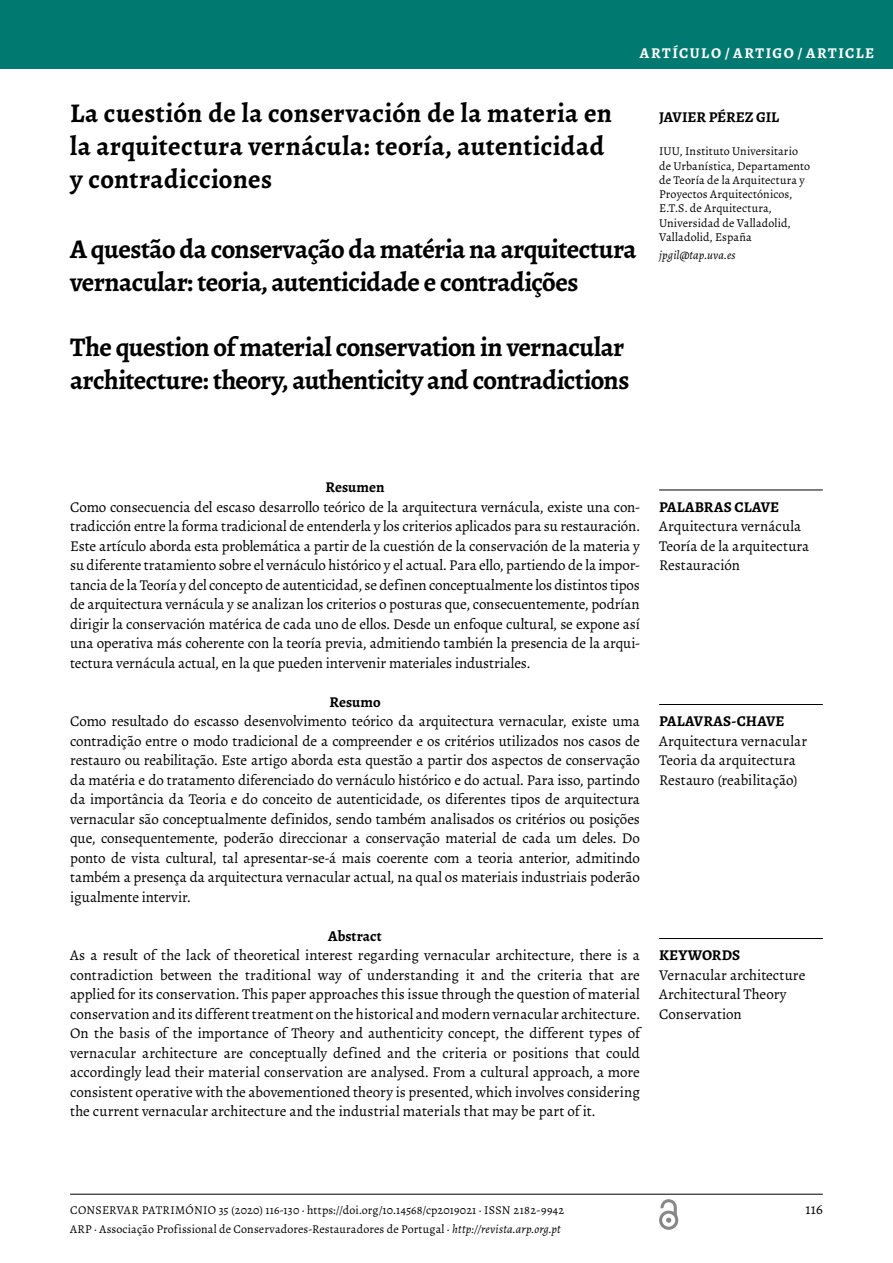
<style>
.page{position:relative;width:893px;height:1263px;background:#fff}
.page>*{position:absolute;margin:0;border:0;box-sizing:border-box;transform-origin:0 0}
.t1{font:700 27px/33px "Alegreya";letter-spacing:-.015em;color:#000}
.t2{font:700 27px/33px "Alegreya";letter-spacing:.01em;color:#000}
.t3{font:15px/19.5px "Alegreya";color:#000}
.t4{font:700 15px "Alegreya";letter-spacing:.005em;color:#000}
.t5{font:700 15px "Alegreya";letter-spacing:.1em;color:#fff}
.t6{font:12px/14.2px "Alegreya";letter-spacing:.01em;color:#000}
.t7{font:italic 12px "Alegreya";letter-spacing:.01em;color:#000}
.s1{font-style:italic}
</style>
<div class="page">
<hr style="left:70px;top:1194px;width:753px;height:1px;background:#000">
<svg style="left:659px;top:1199px;width:20px;height:31px"></svg>
<div style="left:0;top:0;width:893px;height:69px;background:#007a71"></div>
<hr style="left:659px;top:490px;width:164px;height:1px;background:#000">
<hr style="left:659px;top:938px;width:164px;height:1px;background:#000">
<hr style="left:659px;top:704px;width:164px;height:1px;background:#000">
<p class="t5" style="left:640px;top:43px;width:236px">ARTÍCULO / ARTIGO / ARTICLE</p>
<p class="t5" style="left:659px;top:44px;width:146px">ARTICLE / ARTIGO</p>
<h1 class="t2" style="left:70px;top:96px;width:544px">La cuestión de la conservación de la materia en la arquitectura vernácula: teoría, autenticidad y contradicciones</h1>
<h1 class="t1" style="left:70px;top:233px;width:568px">A questão da conservação da matéria na arquitectura vernacular: teoria, autenticidade e contradições</h1>
<h1 class="t1" style="left:70px;top:330px;width:561px">The question of material conservation in vernacular architecture: theory, authenticity and contradictions</h1>
<p class="t4" style="left:659px;top:107px;width:121px">JAVIER PÉREZ GIL</p>
<p class="t6" style="left:659px;top:144px;width:153px">IUU, Instituto Universitario de Urbanística, Departamento de Teoría de la Arquitectura y<br>Proyectos Arquitectónicos,<br>E.T.S. de Arquitectura,<br>Universidad de Valladolid,<br>Valladolid, España</p>
<p class="t7" style="left:659px;top:247px;width:78px">jpgil@tap.uva.es</p>
<p class="t4" style="left:325px;top:477px;width:61px">Resumen</p>
<p class="t3" style="left:70px;top:497px;width:571px;text-align:justify">Como consecuencia del escaso desarrollo teórico de la arquitectura vernácula, existe una con&shy;tradicción entre la forma tradicional de entenderla y los criterios aplicados para su restauración.<br>Este artículo aborda esta problemática a partir de la cuestión de la conservación de la materia y su diferente tratamiento sobre el vernáculo histórico y el actual. Para ello, partiendo de la impor&shy;tancia de la Teoría y del concepto de autenticidad, se definen conceptualmente los distintos tipos de arquitectura vernácula y se analizan los criterios o posturas que, consecuentemente, podrían dirigir la conservación matérica de cada uno de ellos. Desde un enfoque cultural, se expone así una operativa más coherente con la teoría previa, admitiendo también la presencia de la arqui&shy;tectura vernácula actual, en la que pueden intervenir materiales industriales.</p>
<p class="t4" style="left:329px;top:692px;width:53px">Resumo</p>
<p class="t3" style="left:70px;top:711px;width:571px;text-align:justify">Como resultado do escasso desenvolvimento teórico da arquitectura vernacular, existe uma contradição entre o modo tradicional de a compreender e os critérios utilizados nos casos de restauro ou reabilitação. Este artigo aborda esta questão a partir dos aspectos de conservação da matéria e do tratamento diferenciado do vernáculo histórico e do actual. Para isso, partindo da importância da Teoria e do conceito de autenticidade, os diferentes tipos de arquitectura vernacular são conceptualmente definidos, sendo também analisados os critérios ou posições que, consequentemente, poderão direccionar a conservação material de cada um deles. Do ponto de vista cultural, tal apresentar-se-á mais coerente com a teoria anterior, admitindo também a presença da arquitectura vernacular actual, na qual os materiais industriais poderão igualmente intervir.</p>
<p class="t4" style="left:328px;top:926px;width:55px">Abstract</p>
<p class="t3" style="left:70px;top:945px;width:571px;text-align:justify">As a result of the lack of theoretical interest regarding vernacular architecture, there is a contradiction between the traditional way of understanding it and the criteria that are applied for its conservation. This paper approaches this issue through the question of material conservation and its different treatment on the historical and modern vernacular architecture.<br>On the basis of the importance of Theory and authenticity concept, the different types of vernacular architecture are conceptually defined and the criteria or positions that could accordingly lead their material conservation are analysed. From a cultural approach, a more consistent operative with the abovementioned theory is presented, which involves considering the current vernacular architecture and the industrial materials that may be part of it.</p>
<p class="t4" style="left:659px;top:945px;width:83px">KEYWORDS</p>
<p class="t4" style="left:659px;top:497px;width:122px">PALABRAS CLAVE</p>
<p class="t3" style="left:659px;top:516px;width:152px">Arquitectura vernácula<br>Teoría de la arquitectura<br>Restauración</p>
<p class="t4" style="left:659px;top:711px;width:127px">PALAVRAS-CHAVE</p>
<p class="t3" style="left:659px;top:731px;width:149px">Arquitectura vernacular<br>Teoria da arquitectura<br>Restauro (reabilitação)</p>
<p class="t3" style="left:659px;top:965px;width:148px">Vernacular architecture<br>Architectural Theory<br>Conservation</p>
<p class="t6" style="left:70px;top:1200px;width:496px;line-height:19.5px">CONSERVAR PATRIMÓNIO 35 (2020) 116-130 · https://doi.org/10.14568/cp2019021 · ISSN 2182-9942<br>ARP · Associação Profissional de Conservadores-Restauradores de Portugal · <span class="s1">http://revista.arp.org.pt</span></p>
<p class="t3" style="left:805px;top:1199px;width:19px">116</p>
</div>
